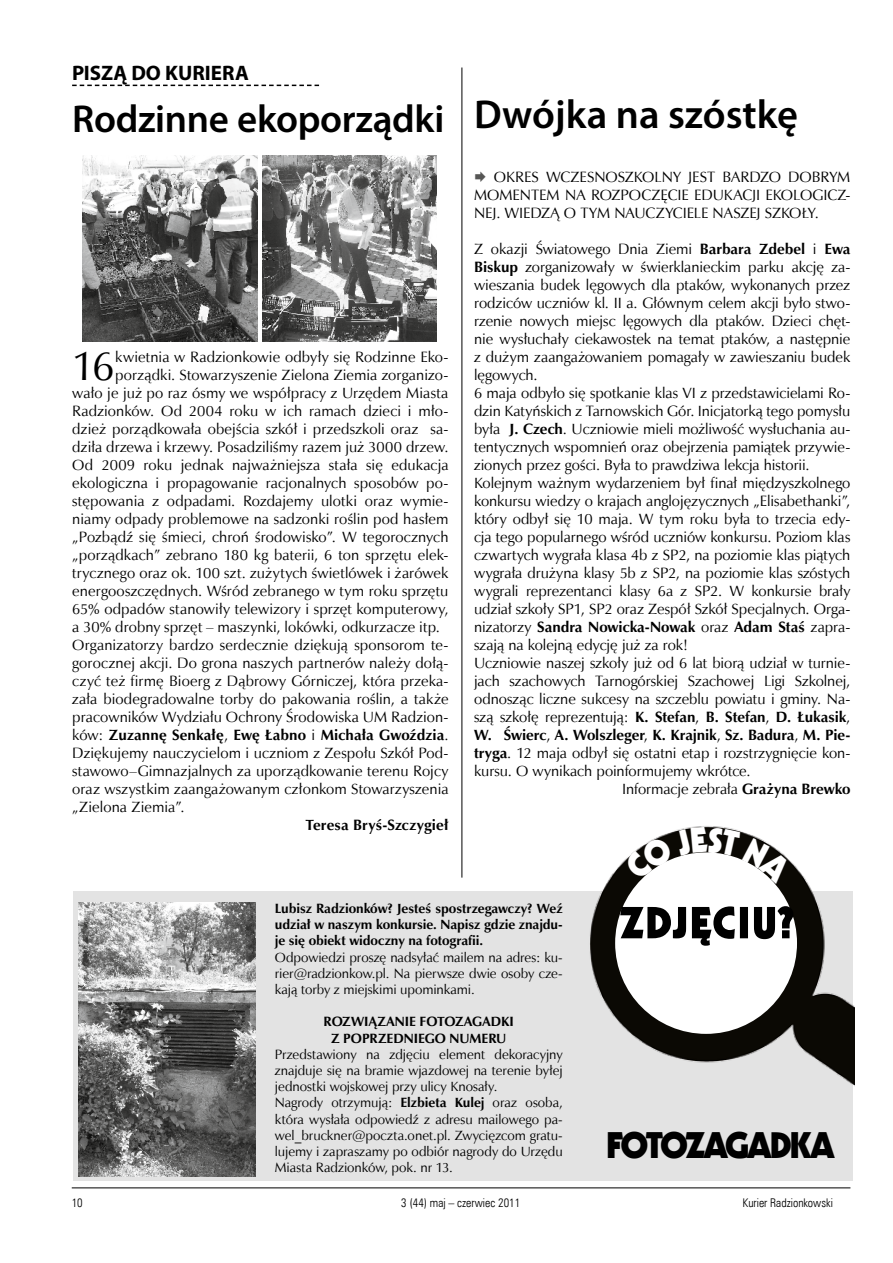
<style>
.page{position:relative;width:893px;height:1263px;background:#fff}
.page>*{position:absolute;margin:0;border:0;box-sizing:border-box;transform-origin:0 0}
.t1{font:41.4px "Zapf Humnst EU";color:#000}
.t2{font:600 40.5px "Myriad Pro";color:#000}
.t3{font:600 39px "Myriad Pro";letter-spacing:-.01em;color:#000}
.t4{font:36px "Geometric 231 Hv EU";letter-spacing:-.075em;color:#000}
.t5{font:700 21px "Myriad Pro";color:#000}
.t6{font:15px/18px "Zapf Humnst EU";color:#000;text-align:justify}
.t7{font:700 15px "Zapf Humnst EU";color:#000}
.t8{font:13.5px/16.2px "Zapf Humnst EU";letter-spacing:-.005em;color:#000;text-align:justify}
.t9{font:700 13.5px/16.2px "Zapf Humnst EU";letter-spacing:-.005em;color:#000;text-align:justify}
.t10{font:12px "Zurich Lt Cn EU";color:#000}
.s1{font-weight:400}
.s2{font-weight:700}
</style>
<div class="page">
<hr style="left:72px;top:1187px;width:778px;height:1px;background:#000">
<svg style="left:72px;top:85px;width:247px;height:1px"></svg>
<img style="left:82px;top:155px;width:175px;height:186px">
<img style="left:262px;top:155px;width:175px;height:186px">
<hr style="left:462px;top:68px;width:1px;height:810px;background:#000">
<div style="left:73px;top:891px;width:780px;height:289px;background:#e3e3e3"></div>
<img style="left:590px;top:826px;width:264px;height:259px">
<div style="left:615px;top:852px;width:182px;height:182px;background:#fff;border-radius:50%"></div>
<svg style="left:620px;top:906px;width:173px;height:40px"></svg>
<img style="left:78px;top:903px;width:178px;height:274px">
<svg style="left:623px;top:827px;width:170px;height:57px"></svg>
<h3 class="t5" style="left:72px;top:59px;width:178px">PISZĄ DO KURIERA</h3>
<h3 class="t3" style="left:72px;top:94px;width:374px">Rodzinne ekoporządki</h3>
<h1 class="t1" style="left:72px;top:340px;width:44px">16</h1>
<p class="t6" style="left:115px;top:348px;width:335px">kwietnia w Radzionkowie odbyły się Rodzinne Eko-</p>
<p class="t6" style="left:115px;top:366px;width:335px">porządki. Stowarzyszenie Zielona Ziemia zorganizo-</p>
<p class="t6" style="left:72px;top:384px;width:378px">wało je już po raz ósmy we współpracy z Urzędem Miasta</p>
<p class="t6" style="left:72px;top:402px;width:378px">Radzionków. Od 2004 roku w ich ramach dzieci i mło-</p>
<p class="t6" style="left:72px;top:420px;width:378px">dzież porządkowała obejścia szkół i przedszkoli oraz sa-</p>
<p class="t6" style="left:72px;top:438px;width:378px">dziła drzewa i krzewy. Posadziliśmy razem już 3000 drzew.</p>
<p class="t6" style="left:72px;top:456px;width:378px">Od 2009 roku jednak najważniejsza stała się edukacja</p>
<p class="t6" style="left:72px;top:474px;width:378px">ekologiczna i propagowanie racjonalnych sposobów po-</p>
<p class="t6" style="left:72px;top:492px;width:378px">stępowania z odpadami. Rozdajemy ulotki oraz wymie-</p>
<p class="t6" style="left:72px;top:510px;width:378px">niamy odpady problemowe na sadzonki roślin pod hasłem</p>
<p class="t6" style="left:72px;top:528px;width:378px">„Pozbądź się śmieci, chroń środowisko”. W tegorocznych</p>
<p class="t6" style="left:72px;top:546px;width:378px">„porządkach” zebrano 180 kg baterii, 6 ton sprzętu elek-</p>
<p class="t6" style="left:72px;top:564px;width:378px">trycznego oraz ok. 100 szt. zużytych świetlówek i żarówek</p>
<p class="t6" style="left:72px;top:582px;width:378px">energooszczędnych. Wśród zebranego w tym roku sprzętu</p>
<p class="t6" style="left:72px;top:600px;width:378px">65% odpadów stanowiły telewizory i sprzęt komputerowy,</p>
<p class="t6" style="left:72px;top:618px;width:369px">a 30% drobny sprzęt – maszynki, lokówki, odkurzacze itp.</p>
<p class="t6" style="left:72px;top:636px;width:378px">Organizatorzy bardzo serdecznie dziękują sponsorom te-</p>
<p class="t6" style="left:72px;top:654px;width:378px">gorocznej akcji. Do grona naszych partnerów należy dołą-</p>
<p class="t6" style="left:72px;top:672px;width:378px">czyć też firmę Bioerg z Dąbrowy Górniczej, która przeka-</p>
<p class="t6" style="left:72px;top:690px;width:378px">zała biodegradowalne torby do pakowania roślin, a także</p>
<p class="t6" style="left:72px;top:708px;width:378px">pracowników Wydziału Ochrony Środowiska UM Radzion-</p>
<p class="t7" style="left:72px;top:726px;width:378px"><span class="s1">ków:</span> Zuzannę Senkałę<span class="s1">,</span> Ewę Łabno <span class="s1">i</span> Michała Gwoździa<span class="s1">.</span></p>
<p class="t6" style="left:72px;top:744px;width:378px">Dziękujemy nauczycielom i uczniom z Zespołu Szkół Pod-</p>
<p class="t6" style="left:72px;top:762px;width:378px">stawowo–Gimnazjalnych za uporządkowanie terenu Rojcy</p>
<p class="t6" style="left:72px;top:780px;width:378px">oraz wszystkim zaangażowanym członkom Stowarzyszenia</p>
<p class="t6" style="left:72px;top:798px;width:114px">„Zielona Ziemia”.</p>
<p class="t7" style="left:305px;top:816px;width:145px">Teresa Bryś-Szczygieł</p>
<h2 class="t2" style="left:474px;top:89px;width:325px">Dwójka na szóstkę</h2>
<p class="t6" style="left:474px;top:168px;width:378px;text-indent:20px">OKRES WCZESNOSZKOLNY JEST BARDZO DOBRYM MOMENTEM NA ROZPOCZĘCIE EDUKACJI EKOLOGICZ-NEJ. WIEDZĄ O TYM NAUCZYCIELE NASZEJ SZKOŁY.</p>
<p class="t6" style="left:474px;top:240px;width:378px">Z okazji Światowego Dnia Ziemi <span class="s2">Barbara Zdebel</span> i <span class="s2">Ewa</span></p>
<p class="t6" style="left:474px;top:258px;width:378px"><span class="s2">Biskup</span> zorganizowały w świerklanieckim parku akcję za-</p>
<p class="t6" style="left:474px;top:276px;width:378px">wieszania budek lęgowych dla ptaków, wykonanych przez</p>
<p class="t6" style="left:474px;top:294px;width:378px">rodziców uczniów kl. II a. Głównym celem akcji było stwo-</p>
<p class="t6" style="left:474px;top:312px;width:378px">rzenie nowych miejsc lęgowych dla ptaków. Dzieci chęt-</p>
<p class="t6" style="left:474px;top:330px;width:378px">nie wysłuchały ciekawostek na temat ptaków, a następnie</p>
<p class="t6" style="left:474px;top:348px;width:378px">z dużym zaangażowaniem pomagały w zawieszaniu budek</p>
<p class="t6" style="left:474px;top:366px;width:65px">lęgowych.</p>
<p class="t6" style="left:474px;top:384px;width:378px">6 maja odbyło się spotkanie klas VI z przedstawicielami Ro-</p>
<p class="t6" style="left:474px;top:402px;width:378px">dzin Katyńskich z Tarnowskich Gór. Inicjatorką tego pomysłu</p>
<p class="t6" style="left:474px;top:420px;width:378px">była <span class="s2">J. Czech</span>. Uczniowie mieli możliwość wysłuchania au-</p>
<p class="t6" style="left:474px;top:438px;width:378px">tentycznych wspomnień oraz obejrzenia pamiątek przywie-</p>
<p class="t6" style="left:474px;top:456px;width:337px">zionych przez gości. Była to prawdziwa lekcja historii.</p>
<p class="t6" style="left:474px;top:474px;width:378px">Kolejnym ważnym wydarzeniem był finał międzyszkolnego</p>
<p class="t6" style="left:474px;top:492px;width:378px">konkursu wiedzy o krajach anglojęzycznych „Elisabethanki”,</p>
<p class="t6" style="left:474px;top:510px;width:378px">który odbył się 10 maja. W tym roku była to trzecia edy-</p>
<p class="t6" style="left:474px;top:528px;width:378px">cja tego popularnego wśród uczniów konkursu. Poziom klas</p>
<p class="t6" style="left:474px;top:546px;width:378px">czwartych wygrała klasa 4b z SP2, na poziomie klas piątych</p>
<p class="t6" style="left:474px;top:564px;width:378px">wygrała drużyna klasy 5b z SP2, na poziomie klas szóstych</p>
<p class="t6" style="left:474px;top:582px;width:378px">wygrali reprezentanci klasy 6a z SP2. W konkursie brały</p>
<p class="t6" style="left:474px;top:600px;width:378px">udział szkoły SP1, SP2 oraz Zespół Szkół Specjalnych. Orga-</p>
<p class="t7" style="left:474px;top:618px;width:378px"><span class="s1">nizatorzy</span> Sandra Nowicka-Nowak <span class="s1">oraz</span> Adam Staś <span class="s1">zapra-</span></p>
<p class="t6" style="left:474px;top:636px;width:215px">szają na kolejną edycję już za rok!</p>
<p class="t6" style="left:474px;top:654px;width:378px">Uczniowie naszej szkoły już od 6 lat biorą udział w turnie-</p>
<p class="t6" style="left:474px;top:672px;width:378px">jach szachowych Tarnogórskiej Szachowej Ligi Szkolnej,</p>
<p class="t6" style="left:474px;top:690px;width:378px">odnosząc liczne sukcesy na szczeblu powiatu i gminy. Na-</p>
<p class="t6" style="left:474px;top:708px;width:378px">szą szkołę reprezentują: <span class="s2">K. Stefan</span>, <span class="s2">B. Stefan</span>, <span class="s2">D. Łukasik</span>,</p>
<p class="t7" style="left:474px;top:726px;width:378px">W. Świerc<span class="s1">,</span> A. Wolszleger<span class="s1">,</span> K. Krajnik<span class="s1">,</span> Sz. Badura<span class="s1">,</span> M. Pie-</p>
<p class="t6" style="left:474px;top:744px;width:378px"><span class="s2">tryga</span>. 12 maja odbył się ostatni etap i rozstrzygnięcie kon-</p>
<p class="t6" style="left:474px;top:762px;width:278px">kursu. O wynikach poinformujemy wkrótce.</p>
<p class="t6" style="left:622px;top:780px;width:230px">Informacje zebrała <span class="s2">Grażyna Brewko</span></p>
<p class="t9" style="left:275px;top:901px;width:289px">Lubisz Radzionków? Jesteś spostrzegawczy? Weź udział w naszym konkursie. Napisz gdzie znajdu&shy;je się obiekt widoczny na fotografii.</p>
<p class="t8" style="left:275px;top:949px;width:289px">Odpowiedzi proszę nadsyłać mailem na adres: ku&shy;rier@radzionkow.pl. Na pierwsze dwie osoby cze&shy;kają torby z miejskimi upominkami.</p>
<p class="t9" style="left:324px;top:1014px;width:192px;text-align:center">ROZWIĄZANIE FOTOZAGADKI<br>Z POPRZEDNIEGO NUMERU</p>
<p class="t8" style="left:275px;top:1046px;width:289px;text-align:left">Przedstawiony na zdjęciu element dekoracyjny znajduje się na bramie wjazdowej na terenie byłej jednostki wojskowej przy ulicy Knosały.<br>Nagrody otrzymują: <span class="s2">Elzbieta Kulej</span> oraz osoba, która wysłała odpowiedź z adresu mailowego pa&shy;wel_bruckner@poczta.onet.pl. Zwycięzcom gratu&shy;lujemy i zapraszamy po odbiór nagrody do Urzędu Miasta Radzionków, pok. nr 13.</p>
<h3 class="t4" style="left:606px;top:1122px;width:230px">FOTOZAGADKA</h3>
<p class="t10" style="left:72px;top:1195px;width:13px">10</p>
<p class="t10" style="left:401px;top:1195px;width:121px">3 (44) maj – czerwiec 2011</p>
<p class="t10" style="left:742px;top:1196px;width:92px">Kurier Radzionkowski</p>
</div>
